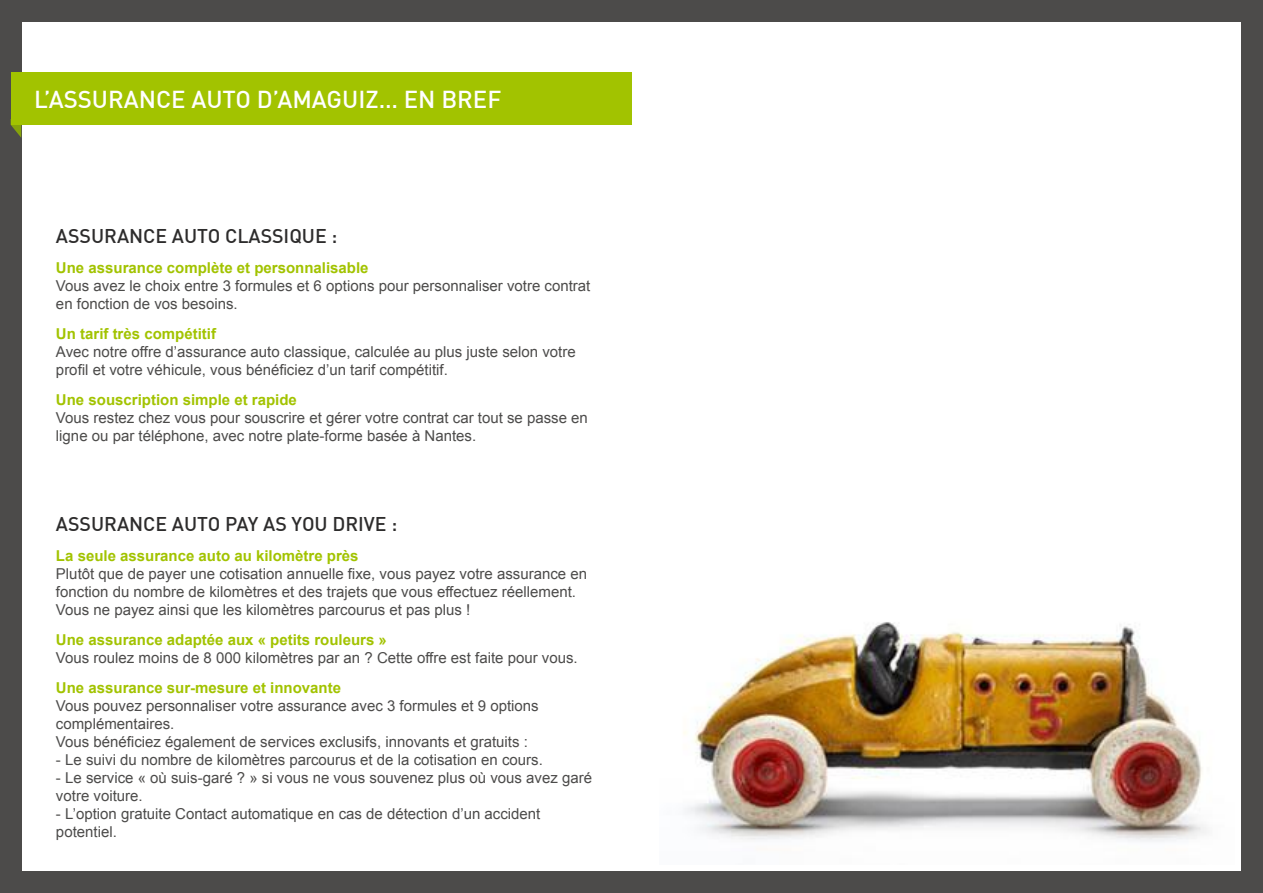
<style>
.page{position:relative;width:1263px;height:893px;background:#fff}
.page>*{position:absolute;margin:0;border:0;box-sizing:border-box;transform-origin:0 0}
.t1{font:500 24px "DIN";color:#fff}
.t2{font:500 19.5px "DIN";color:#2d2c2c}
.t3{font:15px/18px "Arial";color:#4c4b4a}
.t4{font:700 15px "Arial";color:#a2c300}
</style>
<div class="page">
<div style="left:0;top:0;width:1263px;height:21px;background:#4c4b4a"></div>
<div style="left:0;top:872px;width:1263px;height:21px;background:#4c4b4a"></div>
<div style="left:0;top:21px;width:21px;height:861px;background:#4c4b4a"></div>
<div style="left:1242px;top:21px;width:21px;height:861px;background:#4c4b4a"></div>
<svg style="left:11px;top:125px;width:10px;height:12px"></svg>
<div style="left:11px;top:72px;width:620px;height:53px;background:#a2c300"></div>
<img style="left:683px;top:622px;width:524px;height:220px">
<h1 class="t1" style="left:34px;top:84px;width:469px">L’ASSURANCE AUTO D’AMAGUIZ… EN BREF</h1>
<h2 class="t2" style="left:56px;top:224px;width:283px">ASSURANCE AUTO CLASSIQUE :</h2>
<p class="t4" style="left:56px;top:258px;width:314px">Une assurance complète et personnalisable</p>
<p class="t3" style="left:56px;top:277px;width:536px">Vous avez le choix entre 3 formules et 6 options pour personnaliser votre contrat en fonction de vos besoins.</p>
<p class="t4" style="left:56px;top:324px;width:162px">Un tarif très compétitif</p>
<p class="t3" style="left:56px;top:343px;width:521px">Avec notre offre d’assurance auto classique, calculée au plus juste selon votre profil et votre véhicule, vous bénéficiez d’un tarif compétitif.</p>
<p class="t4" style="left:56px;top:390px;width:242px">Une souscription simple et rapide</p>
<p class="t3" style="left:56px;top:409px;width:533px">Vous restez chez vous pour souscrire et gérer votre contrat car tout se passe en ligne ou par téléphone, avec notre plate-forme basée à Nantes.</p>
<h2 class="t2" style="left:56px;top:512px;width:343px">ASSURANCE AUTO PAY AS YOU DRIVE :</h2>
<p class="t4" style="left:56px;top:546px;width:304px">La seule assurance auto au kilomètre près</p>
<p class="t3" style="left:56px;top:565px;width:533px">Plutôt que de payer une cotisation annuelle fixe, vous payez votre assurance en fonction du nombre de kilomètres et des trajets que vous effectuez réellement.<br>Vous ne payez ainsi que les kilomètres parcourus et pas plus !</p>
<p class="t4" style="left:56px;top:630px;width:332px">Une assurance adaptée aux « petits rouleurs »</p>
<p class="t3" style="left:56px;top:649px;width:523px">Vous roulez moins de 8 000 kilomètres par an ? Cette offre est faite pour vous.</p>
<p class="t4" style="left:56px;top:678px;width:287px">Une assurance sur-mesure et innovante</p>
<p class="t3" style="left:56px;top:697px;width:484px">Vous pouvez personnaliser votre assurance avec 3 formules et 9 options complémentaires.<br>Vous bénéficiez également de services exclusifs, innovants et gratuits :</p>
<p class="t3" style="left:56px;top:751px;width:488px">- Le suivi du nombre de kilomètres parcourus et de la cotisation en cours.</p>
<p class="t3" style="left:56px;top:769px;width:538px">- Le service « où suis-garé ? » si vous ne vous souvenez plus où vous avez garé votre voiture.</p>
<p class="t3" style="left:56px;top:805px;width:486px">- L’option gratuite Contact automatique en cas de détection d’un accident potentiel.</p>
</div>
